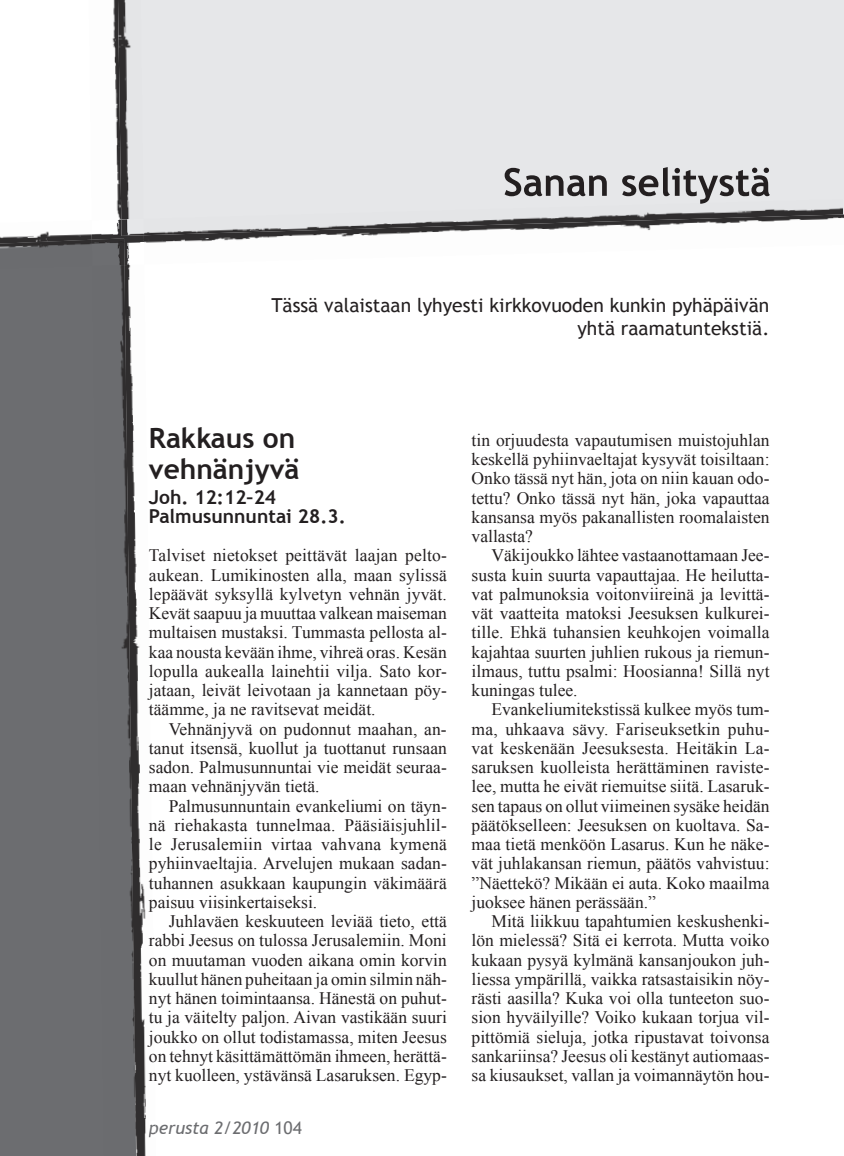
<style>
.page{position:relative;width:844px;height:1156px;background:#fff}
.page>*{position:absolute;margin:0;border:0;box-sizing:border-box;transform-origin:0 0}
.t1{font:700 28px/31.5px "Trebuchet MS";color:#231f20}
.t2{font:19.25px/23.1px "Trebuchet MS";color:#231f20;text-align:right}
.t3{font:700 19.25px/19.2px "Trebuchet MS";color:#231f20}
.t4{font:17.5px/19.2px "Times New Roman";color:#231f20;text-align:justify}
.t5{font:italic 17.5px "Trebuchet MS";color:#6c6d70}
.s1{color:#6d6e71}
.s2{font-style:normal}
</style>
<div class="page">
<div style="left:0;top:269px;width:88px;height:887px;background:#6c6d70"></div>
<div style="left:156px;top:0;width:687px;height:199px;background:#e6e7e9"></div>
<img style="left:88px;top:0;width:68px;height:1156px">
<img style="left:149px;top:1121px;width:7px;height:16px">
<img style="left:92px;top:265px;width:44px;height:891px">
<img style="left:118px;top:0;width:26px;height:214px">
<img style="left:0;top:214px;width:377px;height:50px">
<img style="left:0;top:240px;width:92px;height:29px">
<img style="left:144px;top:199px;width:699px;height:36px">
<img style="left:92px;top:219px;width:52px;height:46px">
<img style="left:92px;top:238px;width:32px;height:28px">
<img style="left:121px;top:219px;width:23px;height:17px">
<svg style="left:504px;top:167px;width:265px;height:37px;background:#aeaeaf"></svg>
<svg style="left:843px;top:0;width:1px;height:219px"></svg>
<p class="t2" style="left:271px;top:293px;width:499px">Tässä valaistaan lyhyesti kirkkovuoden kunkin pyhäpäivän yhtä raamatuntekstiä.</p>
<h1 class="t1" style="left:149px;top:422px;width:152px">Rakkaus on vehnänjyvä</h1>
<p class="t3" style="left:149px;top:487px;width:198px">Joh. 12:12–24<br>Palmusunnuntai 28.3.</p>
<p class="t4" style="left:149px;top:546px;width:299px">Talviset nietokset peittävät laajan pelto&shy;aukean. Lumikinosten alla, maan sylissä lepäävät syksyllä kylvetyn vehnän jyvät.<br>Kevät saapuu ja muuttaa valkean maiseman multaisen mustaksi. Tummasta pellosta al&shy;kaa nousta kevään ihme, vihreä oras. Kesän lopulla aukealla lainehtii vilja. Sato kor&shy;jataan, leivät leivotaan ja kannetaan pöy&shy;täämme, ja ne ravitsevat meidät.</p>
<p class="t4" style="left:149px;top:719px;width:299px;text-indent:20px">Vehnänjyvä on pudonnut maahan, an&shy;tanut itsensä, kuollut ja tuottanut runsaan sadon. Palmusunnuntai vie meidät seuraa&shy;maan vehnänjyvän tietä.</p>
<p class="t4" style="left:149px;top:796px;width:299px;text-indent:20px">Palmusunnuntain evankeliumi on täyn&shy;nä riehakasta tunnelmaa. Pääsiäisjuhlil&shy;le Jerusalemiin virtaa vahvana kymenä pyhiin vaeltajia. Arvelujen mukaan sadan&shy;tuhannen asukkaan kaupungin väkimäärä paisuu viisinkertaiseksi.</p>
<p class="t4" style="left:149px;top:911px;width:299px;text-indent:20px">Juhlaväen keskuuteen leviää tieto, että rabbi Jeesus on tulossa Jerusalemiin. Moni on muutaman vuoden aikana omin korvin kuullut hänen puheitaan ja omin silmin näh&shy;nyt hänen toimintaansa. Hänestä on puhut&shy;tu ja väitelty paljon. Aivan vastikään suuri joukko on ollut todistamassa, miten Jeesus on tehnyt käsittämättömän ihmeen, herättä&shy;nyt kuolleen, ystävänsä Lasaruksen. Egyp-</p>
<p class="t5" style="left:149px;top:1117px;width:154px"><span class="s1">p</span>erusta 2/2010 <span class="s2">104</span></p>
<p class="t4" style="left:471px;top:430px;width:299px">tin orjuudesta vapautumisen muistojuhlan keskellä pyhiinvaeltajat kysyvät toisiltaan:<br>Onko tässä nyt hän, jota on niin kauan odo&shy;tettu? Onko tässä nyt hän, joka vapauttaa kansansa myös pakanallisten roomalaisten vallasta?</p>
<p class="t4" style="left:471px;top:546px;width:299px;text-indent:20px">Väkijoukko lähtee vastaanottamaan Jee&shy;susta kuin suurta vapauttajaa. He heilutta&shy;vat palmunoksia voitonviireinä ja levittä&shy;vät vaatteita matoksi Jeesuksen kulkurei&shy;tille. Ehkä tuhansien keuhkojen voimalla kajahtaa suurten juhlien rukous ja riemun&shy;ilmaus, tuttu psalmi: Hoosianna! Sillä nyt kuningas tulee.</p>
<p class="t4" style="left:471px;top:700px;width:299px;text-indent:20px">Evankeliumitekstissä kulkee myös tum&shy;ma, uhkaava sävy. Fariseuksetkin puhu&shy;vat keskenään Jeesuksesta. Heitäkin La&shy;saruksen kuolleista herättäminen raviste&shy;lee, mutta he eivät riemuitse siitä. Lasaruk&shy;sen ta paus on ollut viimeinen sysäke heidän päätökselleen: Jeesuksen on kuoltava. Sa&shy;maa tietä menköön Lasarus. Kun he näke&shy;vät juhlakansan riemun, päätös vahvistuu: ”Näettekö? Mikään ei auta. Koko maailma juoksee hänen perässään.”</p>
<p class="t4" style="left:471px;top:911px;width:299px;text-indent:20px">Mitä liikkuu tapahtumien keskushenki&shy;lön mielessä? Sitä ei kerrota. Mutta voiko kukaan pysyä kylmänä kansanjoukon juh&shy;liessa ympärillä, vaikka ratsastaisikin nöy&shy;rästi aasilla? Kuka voi olla tunteeton suo&shy;sion hyväilyille? Voiko kukaan torjua vil&shy;pittömiä sieluja, jotka ripustavat toivonsa sankariinsa? Jeesus oli kestänyt autiomaas&shy;sa kiusaukset, vallan ja voimannäytön hou-</p>
</div>
